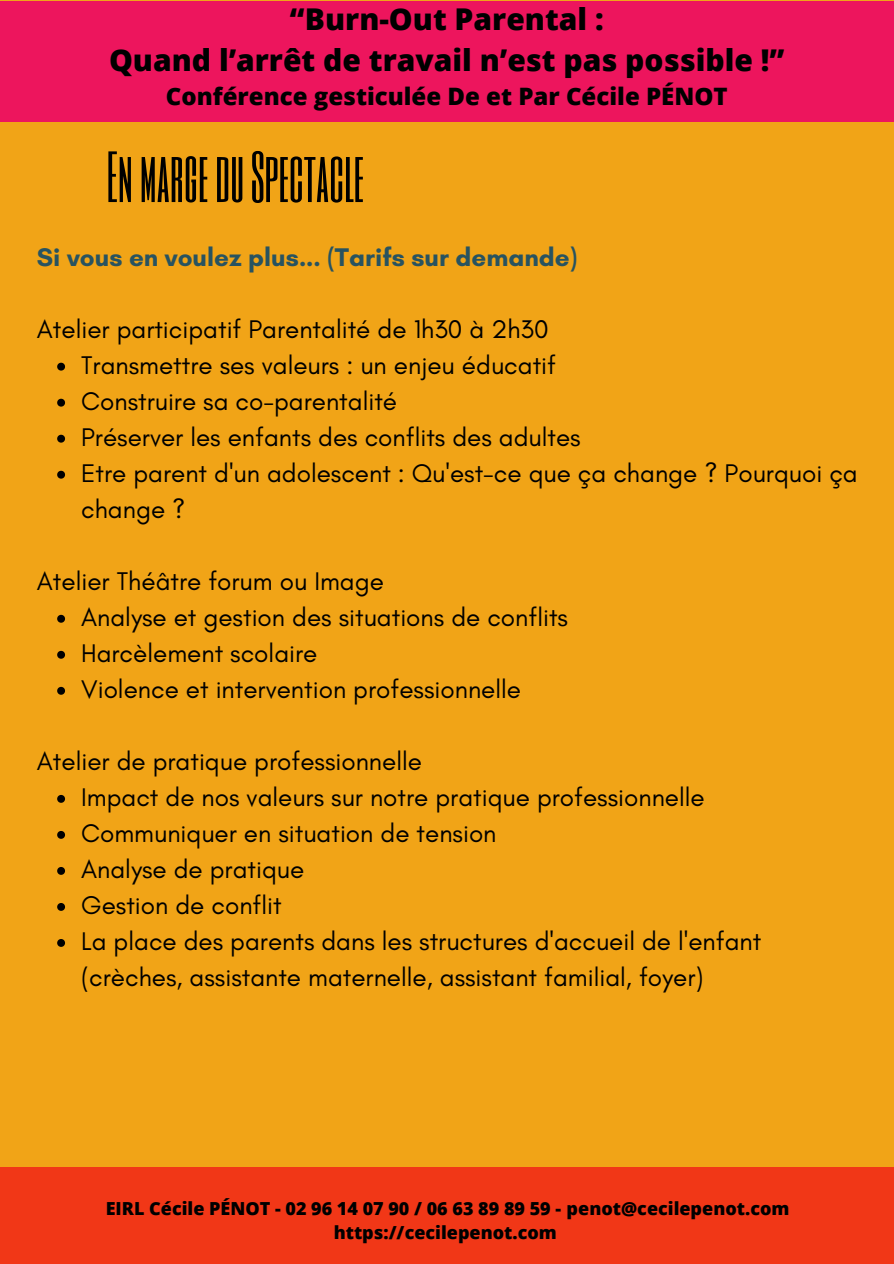
<style>
.page{position:relative;width:894px;height:1264px;background:#fff}
.page>*{position:absolute;margin:0;border:0;box-sizing:border-box;transform-origin:0 0}
.t1{font:60px "Six Caps";color:#000}
.t2{font:800 30px/41.7px "Open Sans";color:#000;text-align:center}
.t3{font:25.95px/36px "Glacial Indifference";color:#000}
.t4{font:700 25.95px "Glacial Indifference";color:#285360}
.t5{font:800 24px "Open Sans";color:#000}
.t6{font:800 18px/24.8px "Open Sans";color:#000;text-align:center}
</style>
<div class="page">
<div style="left:0;top:0;width:893px;height:1263px;background:#f1a417"></div>
<svg style="left:57px;top:363px;width:8px;height:7px"></svg>
<svg style="left:57px;top:399px;width:8px;height:7px"></svg>
<svg style="left:57px;top:435px;width:8px;height:7px"></svg>
<svg style="left:57px;top:471px;width:8px;height:7px"></svg>
<svg style="left:57px;top:615px;width:8px;height:7px"></svg>
<svg style="left:57px;top:651px;width:8px;height:7px"></svg>
<svg style="left:57px;top:687px;width:8px;height:7px"></svg>
<svg style="left:57px;top:795px;width:8px;height:7px"></svg>
<svg style="left:57px;top:831px;width:8px;height:7px"></svg>
<svg style="left:57px;top:867px;width:8px;height:7px"></svg>
<svg style="left:57px;top:903px;width:8px;height:7px"></svg>
<svg style="left:57px;top:939px;width:8px;height:7px"></svg>
<div style="left:0;top:2px;width:893px;height:120px;background:#ed155d"></div>
<div style="left:0;top:1166px;width:893px;height:97px;background:#f13717"></div>
<p class="t2" style="left:109px;top:-3px;width:676px">“Burn-Out Parental :<br>Quand l’arrêt de travail n’est pas possible !”</p>
<p class="t5" style="left:166px;top:79px;width:563px">Conférence gesticulée De et Par Cécile PÉNOT</p>
<h2 class="t1" style="left:106px;top:136px;width:259px">EnmargeduSpectacle</h2>
<h1 class="t4" style="left:37px;top:241px;width:541px">Si vous en voulez plus... (Tarifs sur demande)</h1>
<h3 class="t3" style="left:37px;top:311px;width:513px">Atelier participatif Parentalité de 1h30 à 2h30</h3>
<h4 class="t3" style="left:81px;top:347px;width:476px">Transmettre ses valeurs : un enjeu éducatif</h4>
<p class="t3" style="left:81px;top:383px;width:317px">Construire sa co-parentalité</p>
<p class="t3" style="left:81px;top:419px;width:501px">Préserver les enfants des conflits des adultes</p>
<p class="t3" style="left:81px;top:455px;width:778px">Etre parent d'un adolescent : Qu'est-ce que ça change ? Pourquoi ça change ?</p>
<p class="t3" style="left:37px;top:563px;width:348px">Atelier Théâtre forum ou Image</p>
<h4 class="t3" style="left:81px;top:599px;width:488px">Analyse et gestion des situations de conflits</h4>
<p class="t3" style="left:81px;top:635px;width:238px">Harcèlement scolaire</p>
<p class="t3" style="left:81px;top:671px;width:441px">Violence et intervention professionnelle</p>
<p class="t3" style="left:37px;top:743px;width:386px">Atelier de pratique professionnelle</p>
<h4 class="t3" style="left:81px;top:779px;width:625px">Impact de nos valeurs sur notre pratique professionnelle</h4>
<p class="t3" style="left:81px;top:815px;width:417px">Communiquer en situation de tension</p>
<p class="t3" style="left:81px;top:851px;width:224px">Analyse de pratique</p>
<p class="t3" style="left:81px;top:887px;width:202px">Gestion de conflit</p>
<p class="t3" style="left:81px;top:923px;width:681px">La place des parents dans les structures d'accueil de l'enfant (crèches, assistante maternelle, assistant familial, foyer)</p>
<p class="t6" style="left:106px;top:1195px;width:685px">EIRL Cécile PÉNOT - 02 96 14 07 90 / 06 63 89 89 59 - penot@cecilepenot.com https://cecilepenot.com</p>
</div>
